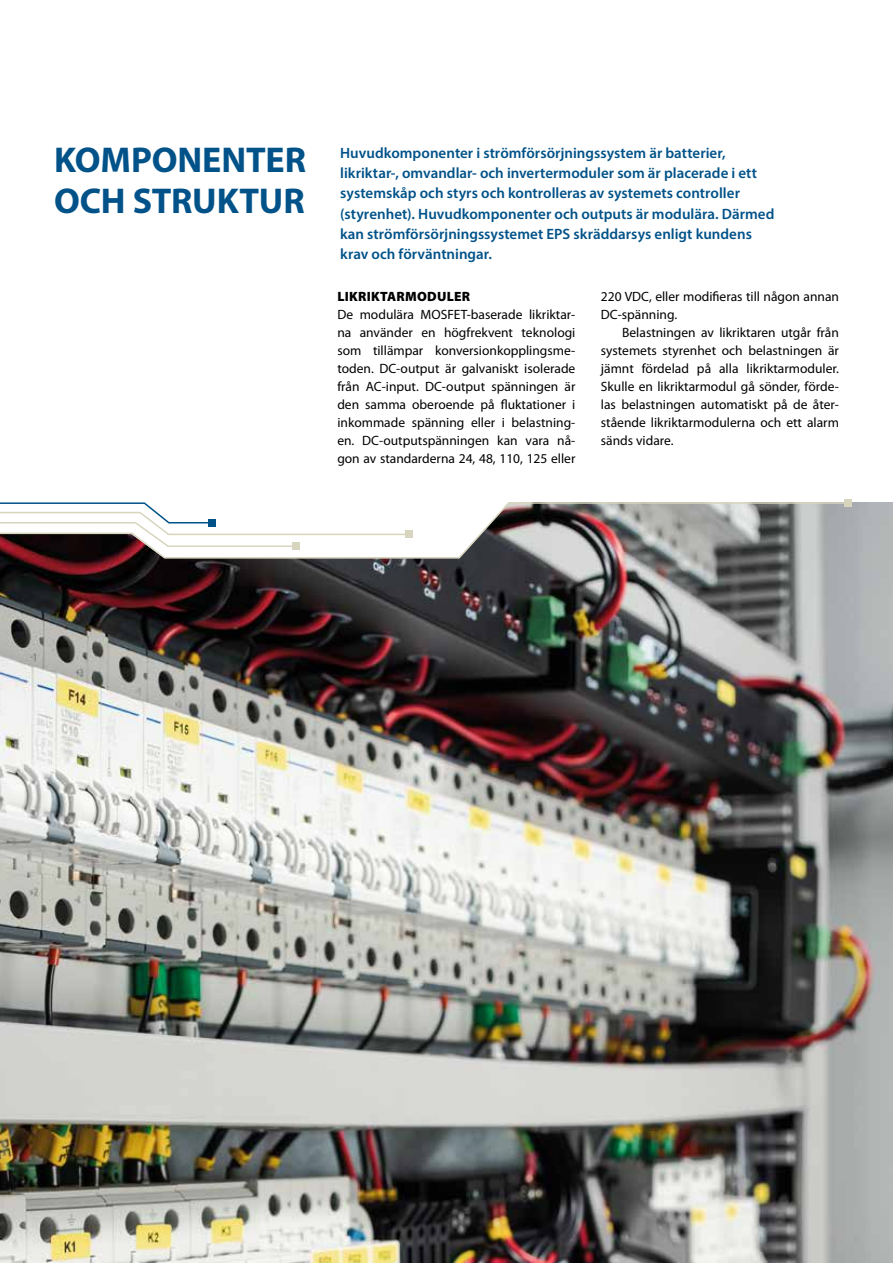
<style>
.page{position:relative;width:893px;height:1263px;background:#fff}
.page>*{position:absolute;margin:0;border:0;box-sizing:border-box;transform-origin:0 0}
.t1{font:700 36px/40.5px "Myriad Pro";letter-spacing:-.005em;color:#005289}
.t2{font:600 15px/20.2px "Myriad Pro";color:#005289}
.t3{font:13.5px/18px "Myriad Pro";color:#000;text-align:justify}
.t4{font:900 13.5px "Myriad Pro";letter-spacing:.02em;color:#000}
</style>
<div class="page">
<img style="left:0;top:502px;width:893px;height:761px">
<img style="left:0;top:502px;width:849px;height:57px">
<div style="left:844px;top:499px;width:7px;height:8px;background:#d8d5be"></div>
<svg style="left:0;top:502px;width:514px;height:56px"></svg>
<div style="left:292px;top:543px;width:8px;height:7px;background:#d8d5be"></div>
<h1 class="t1" style="left:54px;top:140px;width:254px">KOMPONENTER<br>OCH STRUKTUR</h1>
<p class="t2" style="left:340px;top:142px;width:436px">Huvudkomponenter i strömförsörjningssystem är batterier, likriktar-, omvandlar- och invertermoduler som är placerade i ett systemskåp och styrs och kontrolleras av systemets controller (styrenhet). Huvudkomponenter och outputs är modulära. Därmed kan strömförsörjningssystemet EPS skräddarsys enligt kundens krav och förväntningar.</p>
<p class="t4" style="left:337px;top:289px;width:134px">LIKRIKTARMODULER</p>
<p class="t3" style="left:337px;top:306px;width:240px">De modulära MOSFET-baserade likriktar&shy;na använder en högfrekvent teknologi som tillämpar konversionkopplingsme&shy;toden. DC-output är galvaniskt isolerade från AC-input. DC-output spänningen är den samma oberoende på fluktationer i inkommade spänning eller i belastning&shy;en. DC-outputspänningen kan vara nå&shy;gon av standarderna 24, 48, 110, 125 eller</p>
<p class="t3" style="left:601px;top:288px;width:240px">220 VDC, eller modifieras till någon annan<br>DC-spänning.</p>
<p class="t3" style="left:601px;top:324px;width:240px;text-indent:21px">Belastningen av likriktaren utgår från systemets styrenhet och belastningen är jämnt fördelad på alla likriktarmoduler.<br>Skulle en likriktarmodul gå sönder, förde&shy;las belastningen automatiskt på de åter&shy;stående likriktarmodulerna och ett alarm sänds vidare.</p>
</div>
